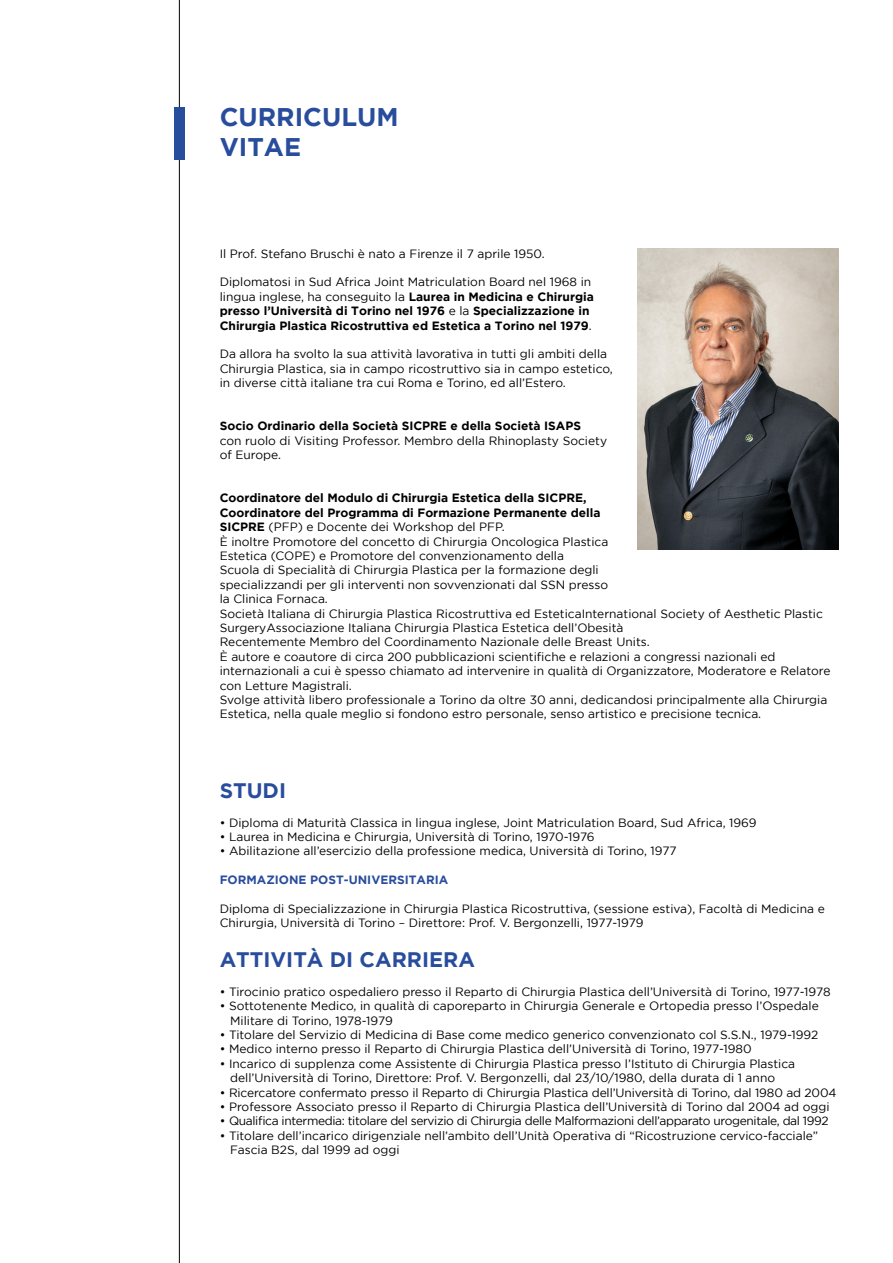
<style>
.page{position:relative;width:893px;height:1263px;background:#fff}
.page>*{position:absolute;margin:0;border:0;box-sizing:border-box;transform-origin:0 0}
.t1{font:700 25.5px/30.6px "Gotham";color:#294d9d}
.t2{font:700 21px "Gotham";color:#294d9d}
.t3{font:12px/14.4px "Gotham";color:#000}
.t4{font:700 12px/14.4px "Gotham";color:#000}
.t5{font:12px "Gotham";letter-spacing:-.03em;color:#000}
.t6{font:700 12px "Gotham";color:#294d9d}
.s1{font-weight:400}
.s2{font-weight:700}
</style>
<div class="page">
<hr style="left:179px;top:0;width:1px;height:1263px;background:#000">
<div style="left:174px;top:107px;width:10px;height:52px;background:#294d9d"></div>
<img style="left:638px;top:249px;width:201px;height:301px">
<h1 class="t1" style="left:220px;top:101px;width:180px">CURRICULUM<br>VITAE</h1>
<p class="t3" style="left:220px;top:246px;width:327px">Il Prof. Stefano Bruschi è nato a Firenze il 7 aprile 1950.</p>
<p class="t4" style="left:220px;top:275px;width:376px"><span class="s1">Diplomatosi in Sud Africa Joint Matriculation Board nel 1968 in lingua inglese, ha conseguito la</span> Laurea in Medicina e Chirurgia presso l’Università di Torino nel 1976 <span class="s1">e la</span> Specializzazione in Chirurgia Plastica Ricostruttiva ed Estetica a Torino nel 1979<span class="s1">.</span></p>
<p class="t3" style="left:220px;top:347px;width:395px">Da allora ha svolto la sua attività lavorativa in tutti gli ambiti della<br>Chirurgia Plastica, sia in campo ricostruttivo sia in campo estetico, in diverse città italiane tra cui Roma e Torino, ed all’Estero.</p>
<p class="t4" style="left:220px;top:419px;width:363px">Socio Ordinario della Società SICPRE e della Società ISAPS</p>
<p class="t3" style="left:220px;top:433px;width:389px">con ruolo di Visiting Professor. Membro della Rhinoplasty Society of Europe.</p>
<p class="t3" style="left:220px;top:491px;width:612px"><span class="s2">Coordinatore del Modulo di Chirurgia Estetica della SICPRE,<br>Coordinatore del Programma di Formazione Permanente della<br>SICPRE</span> (PFP) e Docente dei Workshop del PFP.<br>È inoltre Promotore del concetto di Chirurgia Oncologica Plastica<br>Estetica (COPE) e Promotore del convenzionamento della<br>Scuola di Specialità di Chirurgia Plastica per la formazione degli<br>specializzandi per gli interventi non sovvenzionati dal SSN presso<br>la Clinica Fornaca.<br>Società Italiana di Chirurgia Plastica Ricostruttiva ed EsteticaInternational Society of Aesthetic Plastic SurgeryAssociazione Italiana Chirurgia Plastica Estetica dell’Obesità<br>Recentemente Membro del Coordinamento Nazionale delle Breast Units.<br>È autore e coautore di circa 200 pubblicazioni scientifiche e relazioni a congressi nazionali ed internazionali a cui è spesso chiamato ad intervenire in qualità di Organizzatore, Moderatore e Relatore con Letture Magistrali.<br>Svolge attività libero professionale a Torino da oltre 30 anni, dedicandosi principalmente alla Chirurgia Estetica, nella quale meglio si fondono estro personale, senso artistico e precisione tecnica.</p>
<h2 class="t2" style="left:220px;top:778px;width:68px">STUDI</h2>
<p class="t3" style="left:220px;top:815px;width:538px">• Diploma di Maturità Classica in lingua inglese, Joint Matriculation Board, Sud Africa, 1969</p>
<p class="t3" style="left:220px;top:829px;width:377px">• Laurea in Medicina e Chirurgia, Università di Torino, 1970-1976</p>
<p class="t3" style="left:220px;top:844px;width:458px">• Abilitazione all’esercizio della professione medica, Università di Torino, 1977</p>
<p class="t6" style="left:220px;top:873px;width:230px">FORMAZIONE POST-UNIVERSITARIA</p>
<p class="t3" style="left:220px;top:901px;width:607px">Diploma di Specializzazione in Chirurgia Plastica Ricostruttiva, (sessione estiva), Facoltà di Medicina e<br>Chirurgia, Università di Torino – Direttore: Prof. V. Bergonzelli, 1977-1979</p>
<h2 class="t2" style="left:220px;top:947px;width:257px">ATTIVITÀ DI CARRIERA</h2>
<p class="t3" style="left:220px;top:984px;width:612px">• Tirocinio pratico ospedaliero presso il Reparto di Chirurgia Plastica dell’Università di Torino, 1977-1978</p>
<p class="t3" style="left:230px;top:998px;width:590px;text-indent:-10px">• Sottotenente Medico, in qualità di caporeparto in Chirurgia Generale e Ortopedia presso l’Ospedale<br>Militare di Torino, 1978-1979</p>
<p class="t3" style="left:220px;top:1027px;width:600px">• Titolare del Servizio di Medicina di Base come medico generico convenzionato col S.S.N., 1979-1992</p>
<p class="t3" style="left:220px;top:1042px;width:534px">• Medico interno presso il Reparto di Chirurgia Plastica dell’Università di Torino, 1977-1980</p>
<p class="t3" style="left:230px;top:1056px;width:566px;text-indent:-10px">• Incarico di supplenza come Assistente di Chirurgia Plastica presso l’Istituto di Chirurgia Plastica dell’Università di Torino, Direttore: Prof. V. Bergonzelli, dal 23/10/1980, della durata di 1 anno</p>
<p class="t3" style="left:220px;top:1085px;width:618px">• Ricercatore confermato presso il Reparto di Chirurgia Plastica dell’Università di Torino, dal 1980 ad 2004</p>
<p class="t3" style="left:220px;top:1099px;width:611px">• Professore Associato presso il Reparto di Chirurgia Plastica dell’Università di Torino dal 2004 ad oggi</p>
<p class="t5" style="left:220px;top:1114px;width:610px">• Qualifica intermedia: titolare del servizio di Chirurgia delle Malformazioni dell’apparato urogenitale, dal 1992</p>
<p class="t3" style="left:230px;top:1128px;width:590px;text-indent:-10px">• Titolare dell’incarico dirigenziale nell’ambito dell’Unità Operativa di “Ricostruzione cervico-facciale”<br>Fascia B2S, dal 1999 ad oggi</p>
</div>
